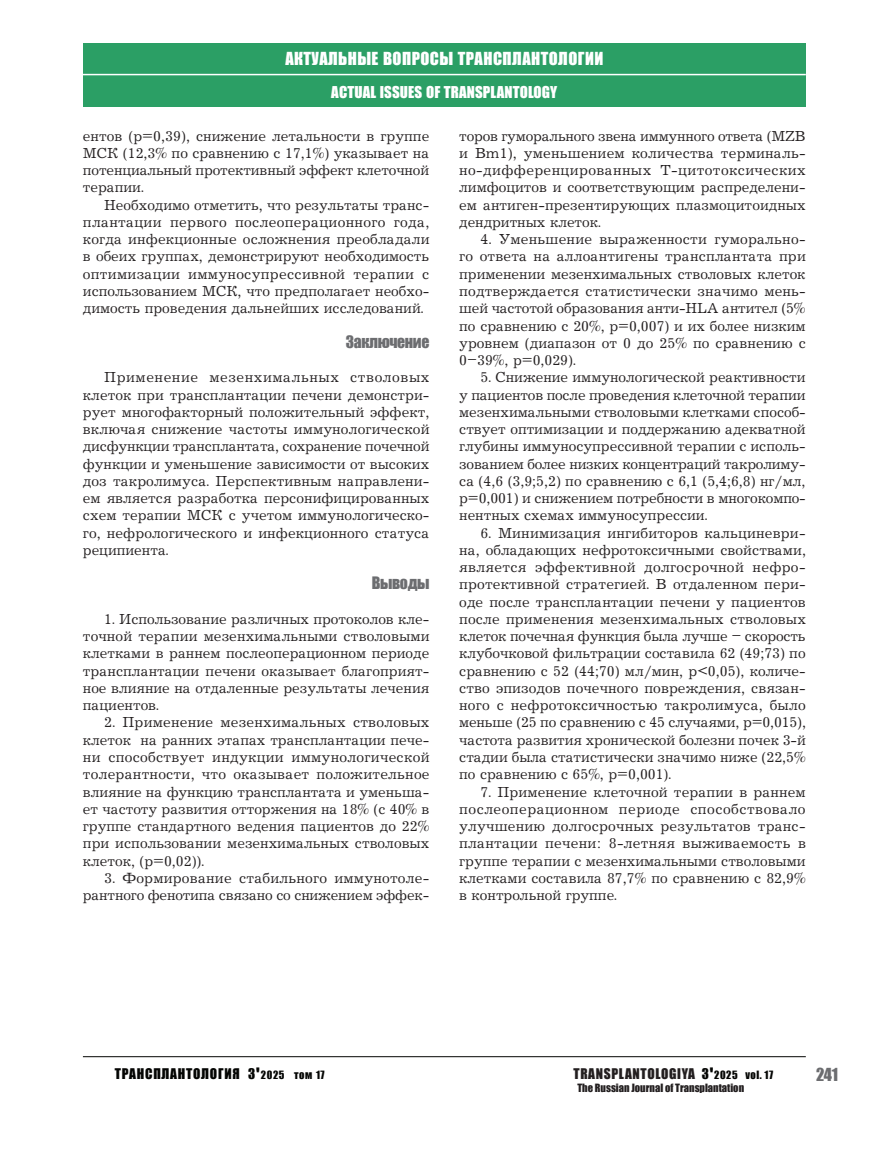
<style>
.page{position:relative;width:893px;height:1170px;background:#fff}
.page>*{position:absolute;margin:0;border:0;box-sizing:border-box;transform-origin:0 0}
.t1{font:16.5px "Impact";letter-spacing:.025em;color:#fff}
.t2{font:16.5px "Impact";color:#6c6d70}
.t3{font:15.75px "Impact";letter-spacing:-.025em;color:#6c6d70}
.t4{font:15px/17.2px "Journal C";color:#231f20;text-align:justify}
.t5{font:15px "Impact";letter-spacing:.005em;color:#fff}
.t6{font:13.5px "Impact";letter-spacing:.05em;color:#231f20}
.t7{font:13.5px "Impact";letter-spacing:.055em;color:#040503}
.t8{font:10.5px "Impact";color:#231f20}
.s1{font-size:19.5px}
.s2{font-size:10.5px}
.s3{color:#040503}
.s4{font-size:19.5px;color:#040503}
.s5{font-size:10.5px;color:#040503}
</style>
<div class="page">
<hr style="left:83px;top:1056px;width:723px;height:1px;background:#040503">
<div style="left:83px;top:43px;width:723px;height:64px;background:#2b9f65"></div>
<hr style="left:83px;top:74px;width:723px;height:1px;background:#fff">
<p class="t1" style="left:285px;top:46px;width:319px">АКТУАЛЬНЫЕ ВОПРОСЫ ТРАНСПЛАНТОЛОГИИ</p>
<p class="t5" style="left:331px;top:81px;width:228px">ACTUAL ISSUES OF TRANSPLANTOLOGY</p>
<p class="t4" style="left:83px;top:128px;width:348px">ентов (p=0,39), снижение летальности в группе МСК (12,3% по сравнению с 17,1%) указывает на потенциальный протективный эффект клеточной терапии.</p>
<p class="t4" style="left:83px;top:197px;width:348px;text-indent:21px">Необходимо отметить, что результаты транс&shy;плантации первого послеоперационного года, когда инфекционные осложнения преобладали в обеих группах, демонстрируют необходимость оптимизации иммуносупрессивной терапии с использованием МСК, что предполагает необхо&shy;димость проведения дальнейших исследований.</p>
<p class="t3" style="left:346px;top:329px;width:85px">Заключение</p>
<p class="t4" style="left:83px;top:369px;width:348px;text-indent:21px">Применение мезенхимальных стволовых клеток при трансплантации печени демонстри&shy;рует многофакторный положительный эффект, включая снижение частоты иммунологической дисфункции трансплантата, сохранение почечной функции и уменьшение зависимости от высоких доз такролимуса. Перспективным направлени&shy;ем является разработка персонифицированных схем терапии МСК с учетом иммунологическо&shy;го, нефрологического и инфекционного статуса реципиента.</p>
<p class="t3" style="left:372px;top:571px;width:59px">Выводы</p>
<p class="t4" style="left:83px;top:611px;width:348px;text-indent:21px">1. Использование различных протоколов кле&shy;точной терапии мезенхимальными стволовыми клетками в раннем послеоперационном периоде трансплантации печени оказывает благоприят&shy;ное влияние на отдаленные результаты лечения пациентов.</p>
<p class="t4" style="left:83px;top:714px;width:348px;text-indent:21px">2. Применение мезенхимальных стволовых клеток на ранних этапах трансплантации пече&shy;ни способствует индукции иммунологической толерантности, что оказывает положительное влияние на функцию трансплантата и уменьша&shy;ет частоту развития отторжения на 18% (с 40% в группе стандартного ведения пациентов до 22% при использовании мезенхимальных стволовых клеток, (p=0,02)).</p>
<p class="t4" style="left:83px;top:869px;width:348px;text-align:right">3. Формирование стабильного иммунотоле&shy;рантного фенотипа связано со снижением эффек-</p>
<p class="t4" style="left:459px;top:128px;width:348px">торов гуморального звена иммунного ответа (MZB и Bm1), уменьшением количества терминаль&shy;но-дифференцированных Т-цитотоксических лимфоцитов и соответствующим распределени&shy;ем антиген-презентирующих плазмоцитоидных дендритных клеток.</p>
<p class="t4" style="left:459px;top:231px;width:348px;text-indent:21px">4. Уменьшение выраженности гуморально&shy;го ответа на аллоантигены трансплантата при применении мезенхимальных стволовых клеток подтверждается статистически значимо мень&shy;шей частотой образования анти-HLA антител (5% по сравнению с 20%, p=0,007) и их более низким уровнем (диапазон от 0 до 25% по сравнению с 0–39%, p=0,029).</p>
<p class="t4" style="left:459px;top:369px;width:348px;text-indent:21px">5. Снижение иммунологической реактивности у пациентов после проведения клеточной терапии мезенхимальными стволовыми клетками способ&shy;ствует оптимизации и поддержанию адекватной глубины иммуносупрессивной терапии с исполь&shy;зованием более низких концентраций такролиму&shy;са (4,6 (3,9;5,2) по сравнению с 6,1 (5,4;6,8) нг/мл, p=0,001) и снижением потребности в многокомпо&shy;нентных схемах иммуносупрессии.</p>
<p class="t4" style="left:459px;top:524px;width:348px;text-indent:21px">6. Минимизация ингибиторов кальциневри&shy;на, обладающих нефротоксичными свойствами, является эффективной долгосрочной нефро&shy;протективной стратегией. В отдаленном пери&shy;оде после трансплантации печени у пациентов после применения мезенхимальных стволовых клеток почечная функция была лучше – скорость клубочковой фильтрации составила 62 (49;73) по сравнению с 52 (44;70) мл/мин, p&lt;0,05), количе&shy;ство эпизодов почечного повреждения, связан&shy;ного с нефротоксичностью такролимуса, было меньше (25 по сравнению с 45 случаями, p=0,015), частота развития хронической болезни почек 3-й стадии была статистически значимо ниже (22,5% по сравнению с 65%, p=0,001).</p>
<p class="t4" style="left:459px;top:783px;width:348px;text-indent:21px">7. Применение клеточной терапии в раннем послеоперационном периоде способствовало улучшению долгосрочных результатов транс&shy;плантации печени: 8-летняя выживаемость в группе терапии с мезенхимальными стволовыми клетками составила 87,7% по сравнению с 82,9% в контрольной группе.</p>
<p class="t7" style="left:115px;top:1063px;width:212px">ТРАНСПЛАНТОЛОГИЯ 3<span class="s1">'</span><span class="s2">2025 том 17</span></p>
<p class="t6" style="left:573px;top:1063px;width:201px">TRANSPLANTOLOGIYA <span class="s3">3</span><span class="s4">'</span><span class="s5">2025 vol. 17</span></p>
<p class="t2" style="left:816px;top:1061px;width:24px">241</p>
<p class="t8" style="left:577px;top:1079px;width:168px">The Russian Journal of Transplantation</p>
</div>
